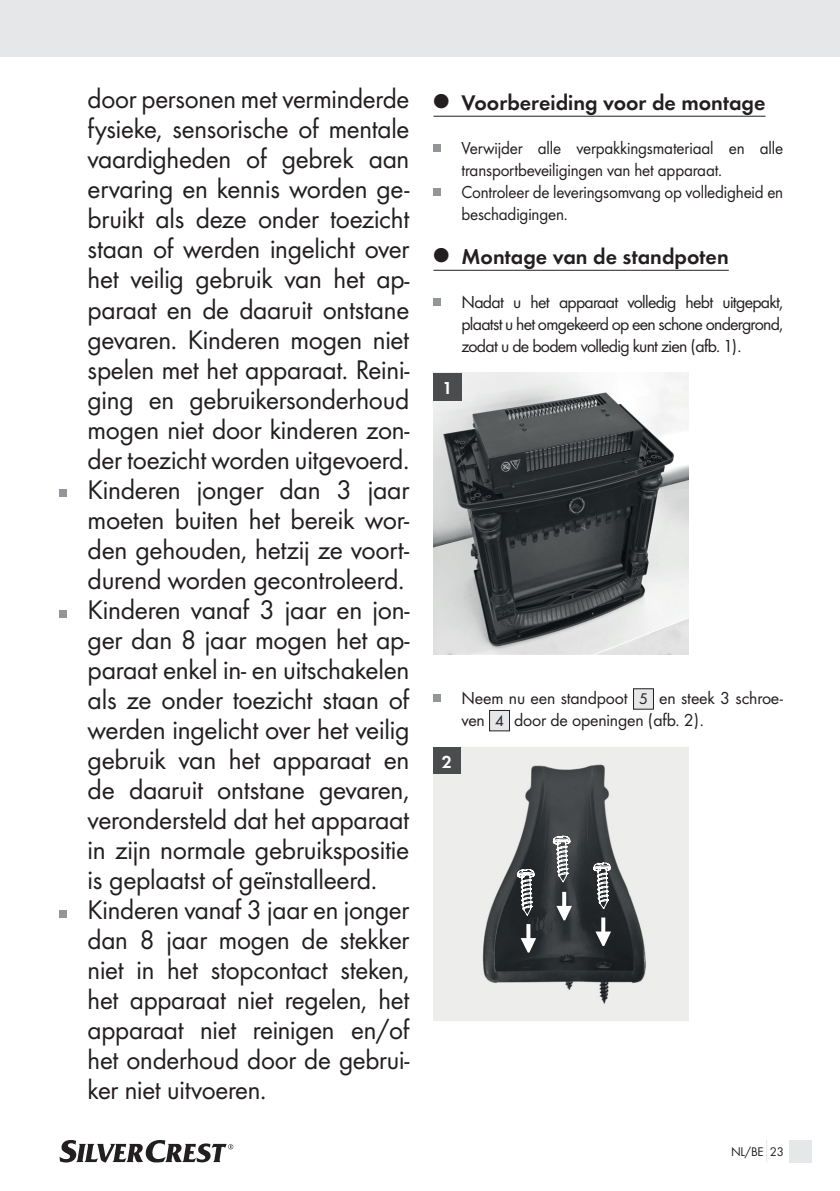
<style>
.page{position:relative;width:840px;height:1191px;background:#fff}
.page>*{position:absolute;margin:0;border:0;box-sizing:border-box;transform-origin:0 0}
.t1{font:28px/30px "Futura Pro";letter-spacing:-.01em;color:#231f20}
.t2{font:600 22px "Futura Pro";color:#231f20}
.t3{font:18px/22px "Futura Pro";letter-spacing:-.01em;color:#231f20;text-align:justify}
.t4{font:18px/22px "Futura Pro";letter-spacing:-.01em;color:#231f20;scale:.96 1}
.t5{font:600 18px "Futura Pro";color:#fff}
.t6{font:13px "Futura Pro";color:#231f20}
.s1{font-size:16px}
</style>
<div class="page">
<div style="left:0;top:0;width:839px;height:57px;background:#e6e7e9"></div>
<div style="left:788px;top:1140px;width:23px;height:22px;background:#e6e7e9"></div>
<svg style="left:60px;top:1140px;width:173px;height:22px"></svg>
<div style="left:60px;top:490px;width:7px;height:7px;background:#939598"></div>
<div style="left:60px;top:610px;width:7px;height:7px;background:#939598"></div>
<div style="left:60px;top:910px;width:7px;height:7px;background:#939598"></div>
<hr style="left:433px;top:116px;width:332px;height:1px;background:#231f20">
<hr style="left:433px;top:270px;width:295px;height:1px;background:#231f20">
<div style="left:433px;top:144px;width:7px;height:7px;background:#939598"></div>
<div style="left:433px;top:188px;width:7px;height:7px;background:#939598"></div>
<div style="left:433px;top:298px;width:7px;height:7px;background:#939598"></div>
<img style="left:433px;top:373px;width:255px;height:282px">
<div style="left:433px;top:373px;width:28px;height:28px;background:#4b4c4d"></div>
<div style="left:433px;top:694px;width:7px;height:7px;background:#939598"></div>
<div style="left:633px;top:689px;width:20px;height:20px;background:#e6e7e9"></div>
<div style="left:632px;top:688px;width:21px;height:21px;border:1px solid #231f20"></div>
<div style="left:489px;top:710px;width:20px;height:21px;background:#e6e7e9"></div>
<div style="left:489px;top:710px;width:20px;height:21px;border:1px solid #231f20"></div>
<img style="left:433px;top:747px;width:255px;height:273px">
<svg style="left:515px;top:868px;width:20px;height:48px"></svg>
<svg style="left:518px;top:937px;width:19px;height:17px"></svg>
<svg style="left:526px;top:924px;width:4px;height:23px"></svg>
<svg style="left:551px;top:834px;width:20px;height:49px"></svg>
<svg style="left:591px;top:861px;width:20px;height:48px"></svg>
<svg style="left:554px;top:905px;width:19px;height:17px"></svg>
<svg style="left:562px;top:892px;width:4px;height:22px"></svg>
<svg style="left:593px;top:930px;width:19px;height:17px"></svg>
<svg style="left:601px;top:917px;width:4px;height:23px"></svg>
<div style="left:433px;top:747px;width:27px;height:27px;background:#4b4c4d"></div>
<p class="t1" style="left:88px;top:83px;width:323px">door personen met verminderde fysieke, sensorische of mentale vaardigheden of gebrek aan ervaring en kennis worden ge&shy;bruikt als deze onder toezicht staan of werden ingelicht over het veilig gebruik van het ap&shy;paraat en de daaruit ontstane gevaren. Kinderen mogen niet spelen met het apparaat. Reini&shy;ging en gebruikersonderhoud mogen niet door kinderen zon&shy;der toezicht worden uitgevoerd.<br>Kinderen jonger dan 3 jaar moeten buiten het bereik wor&shy;den gehouden, hetzij ze voort&shy;durend worden gecontroleerd.<br>Kinderen vanaf 3 jaar en jon&shy;ger dan 8 jaar mogen het ap&shy;paraat enkel in- en uitschakelen als ze onder toezicht staan of werden ingelicht over het veilig gebruik van het apparaat en de daaruit ontstane gevaren, verondersteld dat het apparaat in zijn normale gebruikspositie is geplaatst of geïnstalleerd.<br>Kinderen vanaf 3 jaar en jonger dan 8 jaar mogen de stekker niet in het stopcontact steken, het apparaat niet regelen, het apparaat niet reinigen en/of het onderhoud door de gebrui&shy;ker niet uitvoeren.</p>
<p class="t2" style="left:433px;top:87px;width:333px">● Voorbereiding voor de montage</p>
<p class="t4" style="left:461px;top:136px;width:336px">Verwijder alle verpakkingsmateriaal en alle transportbeveiligingen van het apparaat.<br>Controleer de leveringsomvang op volledigheid en beschadigingen.</p>
<p class="t2" style="left:433px;top:241px;width:297px">● Montage van de standpoten</p>
<p class="t3" style="left:461px;top:290px;width:323px">Nadat u het apparaat volledig hebt uitgepakt, plaatst u het omgekeerd op een schone ondergrond, zodat u de bodem volledig kunt zien (afb. 1).</p>
<p class="t5" style="left:442px;top:374px;width:12px">1</p>
<p class="t3" style="left:461px;top:686px;width:323px">Neem nu een standpoot <span class="s1">5</span> en steek 3 schroe&shy;ven <span class="s1">4</span> door de openingen (afb. 2).</p>
<p class="t5" style="left:441px;top:748px;width:12px">2</p>
<p class="t6" style="left:730px;top:1142px;width:55px">NL/BE 23</p>
</div>
